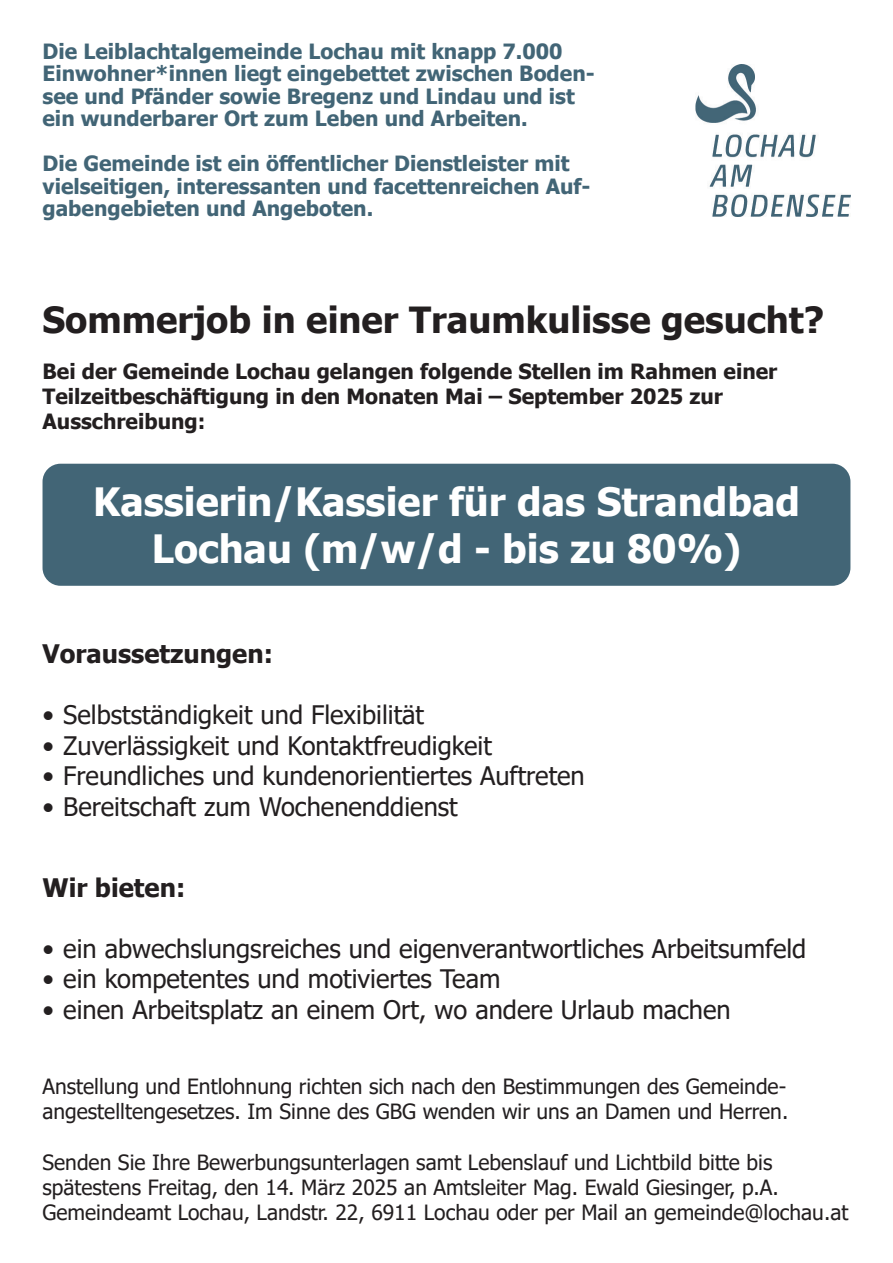
<style>
.page{position:relative;width:893px;height:1263px;background:#fff}
.page>*{position:absolute;margin:0;border:0;box-sizing:border-box;transform-origin:0 0}
.t1{font:700 39px/46.8px "Tahoma";color:#fff;text-align:center}
.t2{font:700 36px "Tahoma";color:#231f20}
.t3{font:25.5px "Tahoma";color:#231f20}
.t4{font:700 25.5px "Tahoma";color:#231f20}
.t5{font:21px/25.2px "Tahoma";color:#231f20}
.t6{font:700 21px/22.5px "Tahoma";color:#426576}
.t7{font:700 21px/25.2px "Tahoma";color:#231f20}
</style>
<div class="page">
<img style="left:695px;top:65px;width:155px;height:151px">
<div style="left:43px;top:464px;width:807px;height:122px;background:#426576;border-radius:18px"></div>
<p class="t6" style="left:43px;top:41px;width:554px">Die Leiblachtalgemeinde Lochau mit knapp 7.000<br>Einwohner*innen liegt eingebettet zwischen Boden&shy;see und Pfänder sowie Bregenz und Lindau und ist ein wunderbarer Ort zum Leben und Arbeiten.</p>
<p class="t6" style="left:43px;top:153px;width:549px">Die Gemeinde ist ein öffentlicher Dienstleister mit vielseitigen, interessanten und facettenreichen Auf&shy;gabengebieten und Angeboten.</p>
<h2 class="t2" style="left:43px;top:294px;width:783px">Sommerjob in einer Traumkulisse gesucht?</h2>
<p class="t7" style="left:43px;top:359px;width:736px">Bei der Gemeinde Lochau gelangen folgende Stellen im Rahmen einer<br>Teilzeitbeschäftigung in den Monaten Mai – September 2025 zur<br>Ausschreibung:</p>
<h1 class="t1" style="left:93px;top:480px;width:708px">Kassierin/Kassier für das Strandbad<br>Lochau (m/w/d - bis zu 80%)</h1>
<p class="t4" style="left:43px;top:635px;width:232px">Voraussetzungen:</p>
<p class="t3" style="left:43px;top:697px;width:383px">• Selbstständigkeit und Flexibilität</p>
<p class="t3" style="left:43px;top:728px;width:451px">• Zuverlässigkeit und Kontaktfreudigkeit</p>
<p class="t3" style="left:43px;top:759px;width:544px">• Freundliches und kundenorientiertes Auftreten</p>
<p class="t3" style="left:43px;top:789px;width:417px">• Bereitschaft zum Wochenenddienst</p>
<p class="t4" style="left:43px;top:869px;width:144px">Wir bieten:</p>
<p class="t3" style="left:43px;top:931px;width:765px">• ein abwechslungsreiches und eigenverantwortliches Arbeitsumfeld</p>
<p class="t3" style="left:43px;top:962px;width:459px">• ein kompetentes und motiviertes Team</p>
<p class="t3" style="left:43px;top:993px;width:690px">• einen Arbeitsplatz an einem Ort, wo andere Urlaub machen</p>
<p class="t5" style="left:43px;top:1075px;width:747px">Anstellung und Entlohnung richten sich nach den Bestimmungen des Gemeinde&shy;angestelltengesetzes. Im Sinne des GBG wenden wir uns an Damen und Herren.</p>
<p class="t5" style="left:43px;top:1150px;width:807px">Senden Sie Ihre Bewerbungsunterlagen samt Lebenslauf und Lichtbild bitte bis spätestens Freitag, den 14. März 2025 an Amtsleiter Mag. Ewald Giesinger, p.A.<br>Gemeindeamt Lochau, Landstr. 22, 6911 Lochau oder per Mail an gemeinde@lochau.at</p>
</div>
